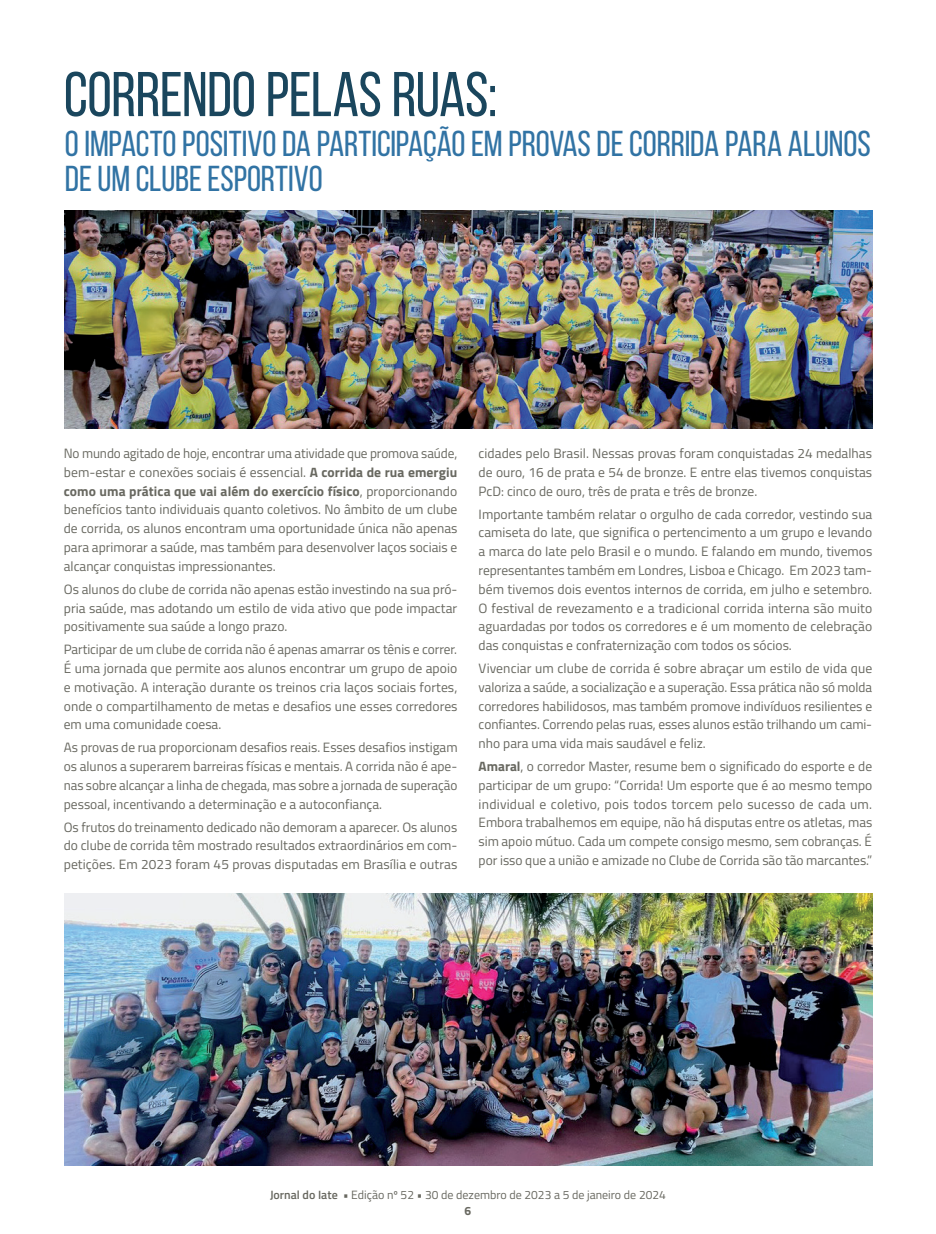
<style>
.page{position:relative;width:936px;height:1234px;background:#fff}
.page>*{position:absolute;margin:0;border:0;box-sizing:border-box;transform-origin:0 0}
.t1{font:63px "Bebas Neue";letter-spacing:-.01em;color:#1a465d}
.t2{font:36px/34.5px "Bebas Neue";letter-spacing:-.005em;color:#3173a4}
.t3{font:13.5px/18.8px "Titillium Web";color:#686860;text-align:justify}
.t4{font:12px/16.2px "Titillium Web";color:#686860;text-align:center}
.s1{font-weight:700}
.s2{font-weight:600}
</style>
<div class="page">
<img style="left:65px;top:210px;width:807px;height:218px">
<img style="left:65px;top:893px;width:807px;height:272px">
<h1 class="t1" style="left:64px;top:60px;width:435px">CORRENDO PELAS RUAS:</h1>
<h2 class="t2" style="left:65px;top:126px;width:807px">O IMPACTO POSITIVO DA PARTICIPAÇÃO EM PROVAS DE CORRIDA PARA ALUNOS<br>DE UM CLUBE ESPORTIVO</h2>
<p class="t3" style="left:64px;top:443px;width:395px">No mundo agitado de hoje, encontrar uma atividade que promova saúde, bem-estar e conexões sociais é essencial. <span class="s1">A corrida de rua emergiu como uma prática que vai além do exercício físico</span>, proporcionando benefícios tanto individuais quanto coletivos. No âmbito de um clube de corrida, os alunos encontram uma oportunidade única não apenas para aprimorar a saúde, mas também para desenvolver laços sociais e alcançar conquistas impressionantes.</p>
<p class="t3" style="left:64px;top:579px;width:395px">Os alunos do clube de corrida não apenas estão investindo na sua pró&shy;pria saúde, mas adotando um estilo de vida ativo que pode impactar positivamente sua saúde a longo prazo.</p>
<p class="t3" style="left:64px;top:639px;width:395px">Participar de um clube de corrida não é apenas amarrar os tênis e correr.<br>É uma jornada que permite aos alunos encontrar um grupo de apoio e motivação. A interação durante os treinos cria laços sociais fortes, onde o compartilhamento de metas e desafios une esses corredores em uma comunidade coesa.</p>
<p class="t3" style="left:64px;top:737px;width:395px">As provas de rua proporcionam desafios reais. Esses desafios instigam os alunos a superarem barreiras físicas e mentais. A corrida não é ape&shy;nas sobre alcançar a linha de chegada, mas sobre a jornada de superação pessoal, incentivando a determinação e a autoconfiança.</p>
<p class="t3" style="left:64px;top:816px;width:395px">Os frutos do treinamento dedicado não demoram a aparecer. Os alunos do clube de corrida têm mostrado resultados extraordinários em com&shy;petições. Em 2023 foram 45 provas disputadas em Brasília e outras</p>
<p class="t3" style="left:478px;top:443px;width:395px">cidades pelo Brasil. Nessas provas foram conquistadas 24 medalhas de ouro, 16 de prata e 54 de bronze. E entre elas tivemos conquistas PcD: cinco de ouro, três de prata e três de bronze.</p>
<p class="t3" style="left:478px;top:504px;width:395px">Importante também relatar o orgulho de cada corredor, vestindo sua camiseta do Iate, que significa o pertencimento a um grupo e levando a marca do Iate pelo Brasil e o mundo. E falando em mundo, tivemos representantes também em Londres, Lisboa e Chicago. Em 2023 tam&shy;bém tivemos dois eventos internos de corrida, em julho e setembro.<br>O festival de revezamento e a tradicional corrida interna são muito aguardadas por todos os corredores e é um momento de celebração das conquistas e confraternização com todos os sócios.</p>
<p class="t3" style="left:478px;top:658px;width:395px">Vivenciar um clube de corrida é sobre abraçar um estilo de vida que valoriza a saúde, a socialização e a superação. Essa prática não só molda corredores habilidosos, mas também promove indivíduos resilientes e confiantes. Correndo pelas ruas, esses alunos estão trilhando um cami&shy;nho para uma vida mais saudável e feliz.</p>
<p class="t3" style="left:478px;top:756px;width:395px"><span class="s1">Amaral</span>, o corredor Master, resume bem o significado do esporte e de participar de um grupo: “Corrida! Um esporte que é ao mesmo tempo individual e coletivo, pois todos torcem pelo sucesso de cada um.<br>Embora trabalhemos em equipe, não há disputas entre os atletas, mas sim apoio mútuo. Cada um compete consigo mesmo, sem cobranças. É por isso que a união e amizade no Clube de Corrida são tão marcantes.”</p>
<p class="t4" style="left:270px;top:1185px;width:397px"><span class="s2">Jornal do Iate •</span> Edição nº 52 • 30 de dezembro de 2023 a 5 de janeiro de 2024<br><span class="s1">6</span></p>
</div>
